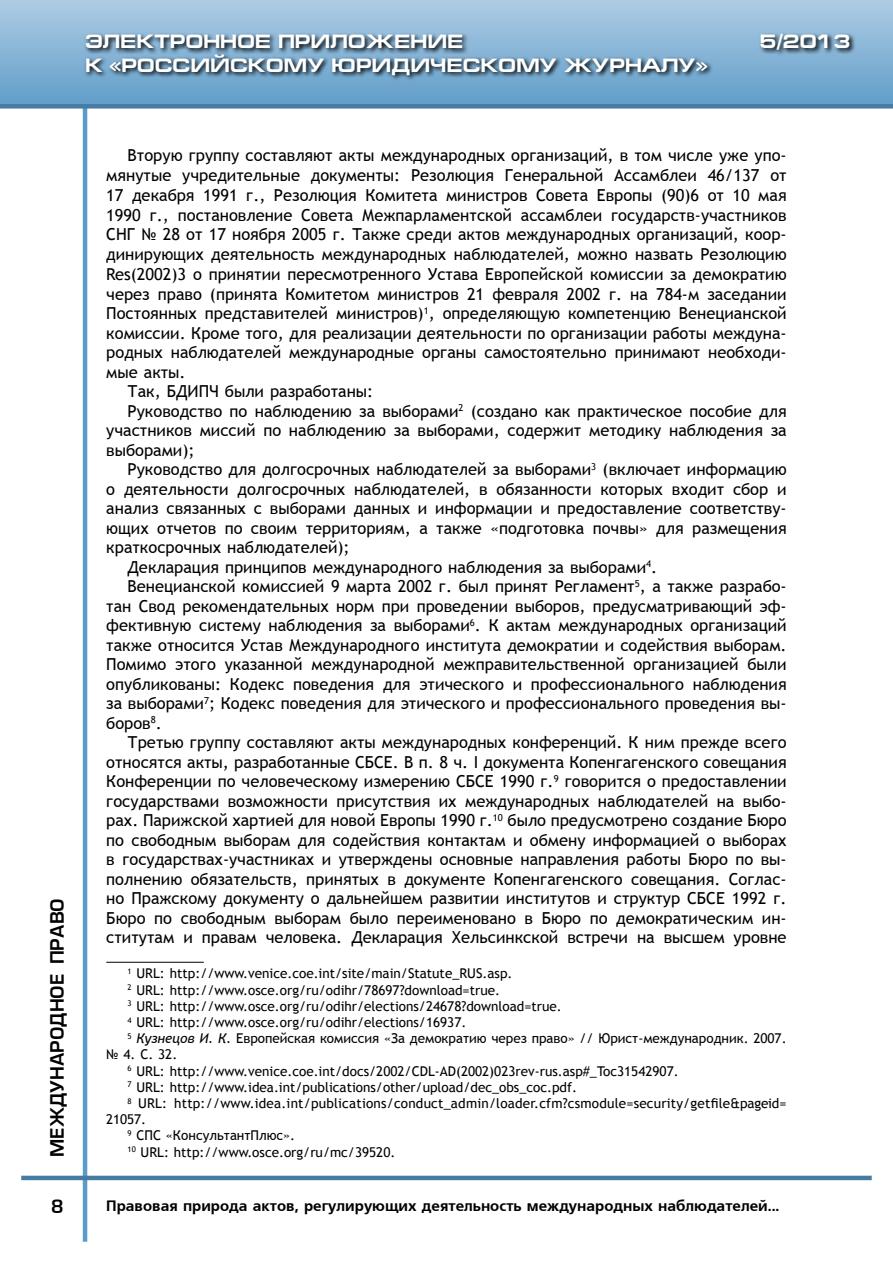
<style>
.page{position:relative;width:893px;height:1263px;background:#fff}
.page>*{position:absolute;margin:0;border:0;box-sizing:border-box;transform-origin:0 0}
.t1{font:700 19.5px "Europe Ext";color:#fff}
.t2{font:18px "Europe Demi Normal";color:#000}
.t3{font:16.5px "Trebuchet MS";color:#000}
.t4{font:15px "Free Set Bold Cyrillic";color:#000}
.t5{font:13.5px "Trebuchet MS";color:#000}
.s1{font-style:italic}
</style>
<div class="page">
<hr style="left:83px;top:89px;width:4px;height:1153px;background:#589cca">
<hr style="left:21px;top:1176px;width:851px;height:4px;background:#467ba2">
<div style="left:0;top:0;width:893px;height:106px;background:linear-gradient(to bottom,#aecce4,#619dc9)"></div>
<div style="left:0;top:104px;width:893px;height:5px;background:#467ba2"></div>
<svg style="left:84px;top:31px;width:772px;height:50px;background:#6b91ad"></svg>
<hr style="left:106px;top:962px;width:98px;height:1px;background:#000">
<p class="t1" style="left:85px;top:31px;width:380px">ЭЛЕКТРОННОЕ ПРИЛОЖЕНИЕ</p>
<p class="t1" style="left:759px;top:31px;width:92px">5/2013</p>
<p class="t1" style="left:85px;top:54px;width:624px">К «РОССИЙСКОМУ ЮРИДИЧЕСКОМУ ЖУРНАЛУ»</p>
<p class="t2" style="left:47px;top:1157px;width:260px;rotate:-90deg">международное право</p>
<p class="t2" style="left:51px;top:1196px;width:14px">8</p>
<p class="t3" style="left:128px;top:146px;width:661px">Вторую группу составляют акты международных организаций, в том числе уже упо-</p>
<p class="t3" style="left:106px;top:165px;width:682px">мянутые учредительные документы: Резолюция Генеральной Ассамблеи 46/137 от</p>
<p class="t3" style="left:106px;top:185px;width:682px">17 декабря 1991 г., Резолюция Комитета министров Совета Европы (90)6 от 10 мая</p>
<p class="t3" style="left:106px;top:205px;width:682px">1990 г., постановление Совета Межпарламентской ассамблеи государств-участников</p>
<p class="t3" style="left:106px;top:225px;width:682px">СНГ № 28 от 17 ноября 2005 г. Также среди актов международных организаций, коор-</p>
<p class="t3" style="left:106px;top:245px;width:682px">динирующих деятельность международных наблюдателей, можно назвать Резолюцию</p>
<p class="t3" style="left:106px;top:264px;width:682px">Res(2002)3 о принятии пересмотренного Устава Европейской комиссии за демократию</p>
<p class="t3" style="left:106px;top:284px;width:682px">через право (принята Комитетом министров 21 февраля 2002 г. на 784-м заседании</p>
<p class="t3" style="left:106px;top:304px;width:682px">Постоянных представителей министров)<sup>1</sup>, определяющую компетенцию Венецианской</p>
<p class="t3" style="left:106px;top:323px;width:682px">комиссии. Кроме того, для реализации деятельности по организации работы междуна-</p>
<p class="t3" style="left:106px;top:343px;width:682px">родных наблюдателей международные органы самостоятельно принимают необходи-</p>
<p class="t3" style="left:106px;top:362px;width:81px">мые акты.</p>
<p class="t3" style="left:128px;top:382px;width:247px">Так, БДИПЧ были разработаны:</p>
<p class="t3" style="left:128px;top:401px;width:661px">Руководство по наблюдению за выборами<sup>2</sup> (создано как практическое пособие для</p>
<p class="t3" style="left:106px;top:421px;width:682px">участников миссий по наблюдению за выборами, содержит методику наблюдения за</p>
<p class="t3" style="left:106px;top:440px;width:90px">выборами);</p>
<p class="t3" style="left:128px;top:460px;width:661px">Руководство для долгосрочных наблюдателей за выборами<sup>3</sup> (включает информацию</p>
<p class="t3" style="left:106px;top:479px;width:682px">о деятельности долгосрочных наблюдателей, в обязанности которых входит сбор и</p>
<p class="t3" style="left:106px;top:499px;width:682px">анализ связанных с выборами данных и информации и предоставление соответству-</p>
<p class="t3" style="left:106px;top:518px;width:682px">ющих отчетов по своим территориям, а также «подготовка почвы» для размещения</p>
<p class="t3" style="left:106px;top:538px;width:245px">краткосрочных наблюдателей);</p>
<p class="t3" style="left:128px;top:557px;width:531px">Декларация принципов международного наблюдения за выборами<sup>4</sup>.</p>
<p class="t3" style="left:128px;top:577px;width:661px">Венецианской комиссией 9 марта 2002 г. был принят Регламент<sup>5</sup>, а также разрабо-</p>
<p class="t3" style="left:106px;top:596px;width:682px">тан Свод рекомендательных норм при проведении выборов, предусматривающий эф-</p>
<p class="t3" style="left:106px;top:616px;width:682px">фективную систему наблюдения за выборами<sup>6</sup>. К актам международных организаций</p>
<p class="t3" style="left:106px;top:635px;width:682px">также относится Устав Международного института демократии и содействия выборам.</p>
<p class="t3" style="left:106px;top:655px;width:682px">Помимо этого указанной международной межправительственной организацией были</p>
<p class="t3" style="left:106px;top:674px;width:682px">опубликованы: Кодекс поведения для этического и профессионального наблюдения</p>
<p class="t3" style="left:106px;top:694px;width:682px">за выборами<sup>7</sup>; Кодекс поведения для этического и профессионального проведения вы-</p>
<p class="t3" style="left:106px;top:713px;width:57px">боров<sup>8</sup>.</p>
<p class="t3" style="left:128px;top:733px;width:661px">Третью группу составляют акты международных конференций. К ним прежде всего</p>
<p class="t3" style="left:106px;top:752px;width:682px">относятся акты, разработанные СБСЕ. В п. 8 ч. I документа Копенгагенского совещания</p>
<p class="t3" style="left:106px;top:772px;width:682px">Конференции по человеческому измерению СБСЕ 1990 г.<sup>9</sup> говорится о предоставлении</p>
<p class="t3" style="left:106px;top:791px;width:682px">государствами возможности присутствия их международных наблюдателей на выбо-</p>
<p class="t3" style="left:106px;top:811px;width:682px">рах. Парижской хартией для новой Европы 1990 г.<sup>10</sup> было предусмотрено создание Бюро</p>
<p class="t3" style="left:106px;top:830px;width:682px">по свободным выборам для содействия контактам и обмену информацией о выборах</p>
<p class="t3" style="left:106px;top:850px;width:682px">в государствах-участниках и утверждены основные направления работы бюро по вы-</p>
<p class="t3" style="left:106px;top:869px;width:682px">полнению обязательств, принятых в документе Копенгагенского совещания. Соглас-</p>
<p class="t3" style="left:106px;top:889px;width:682px">но Пражскому документу о дальнейшем развитии институтов и структур СБСЕ 1992 г.</p>
<p class="t3" style="left:106px;top:908px;width:682px">Бюро по свободным выборам было переименовано в Бюро по демократическим ин-</p>
<p class="t3" style="left:106px;top:928px;width:682px">ститутам и правам человека. Декларация Хельсинкской встречи на высшем уровне</p>
<p class="t5" style="left:128px;top:966px;width:386px"><sup>1</sup> URL: http://www.venice.coe.int/site/main/Statute_RUS.asp.</p>
<p class="t5" style="left:128px;top:982px;width:374px"><sup>2</sup> URL: http://www.osce.org/ru/odihr/78697?download=true.</p>
<p class="t5" style="left:128px;top:998px;width:436px"><sup>3</sup> URL: http://www.osce.org/ru/odihr/elections/24678?download=true.</p>
<p class="t5" style="left:128px;top:1014px;width:340px"><sup>4</sup> URL: http://www.osce.org/ru/odihr/elections/16937.</p>
<p class="t5" style="left:128px;top:1030px;width:661px"><sup>5</sup> <span class="s1">Кузнецов И. К.</span> Европейская комиссия «За демократию через право» // Юрист-международник. 2007.</p>
<p class="t5" style="left:106px;top:1047px;width:73px">№ 4. С. 32.</p>
<p class="t5" style="left:128px;top:1063px;width:553px"><sup>6</sup> URL: http://www.venice.coe.int/docs/2002/CDL-AD(2002)023rev-rus.asp#_Toc31542907.</p>
<p class="t5" style="left:128px;top:1079px;width:451px"><sup>7</sup> URL: http://www.idea.int/publications/other/upload/dec_obs_coc.pdf.</p>
<p class="t5" style="left:128px;top:1095px;width:660px"><sup>8</sup> URL: http://www.idea.int/publications/conduct_admin/loader.cfm?csmodule=security/getfile&amp;pageid=</p>
<p class="t5" style="left:106px;top:1111px;width:41px">21057.</p>
<p class="t5" style="left:128px;top:1128px;width:169px"><sup>9</sup> СПС «КонсультантПлюс».</p>
<p class="t5" style="left:128px;top:1144px;width:269px"><sup>10</sup> URL: http://www.osce.org/ru/mc/39520.</p>
<p class="t4" style="left:106px;top:1197px;width:675px">Правовая природа актов, регулирующих деятельность международных наблюдателей...</p>
</div>
